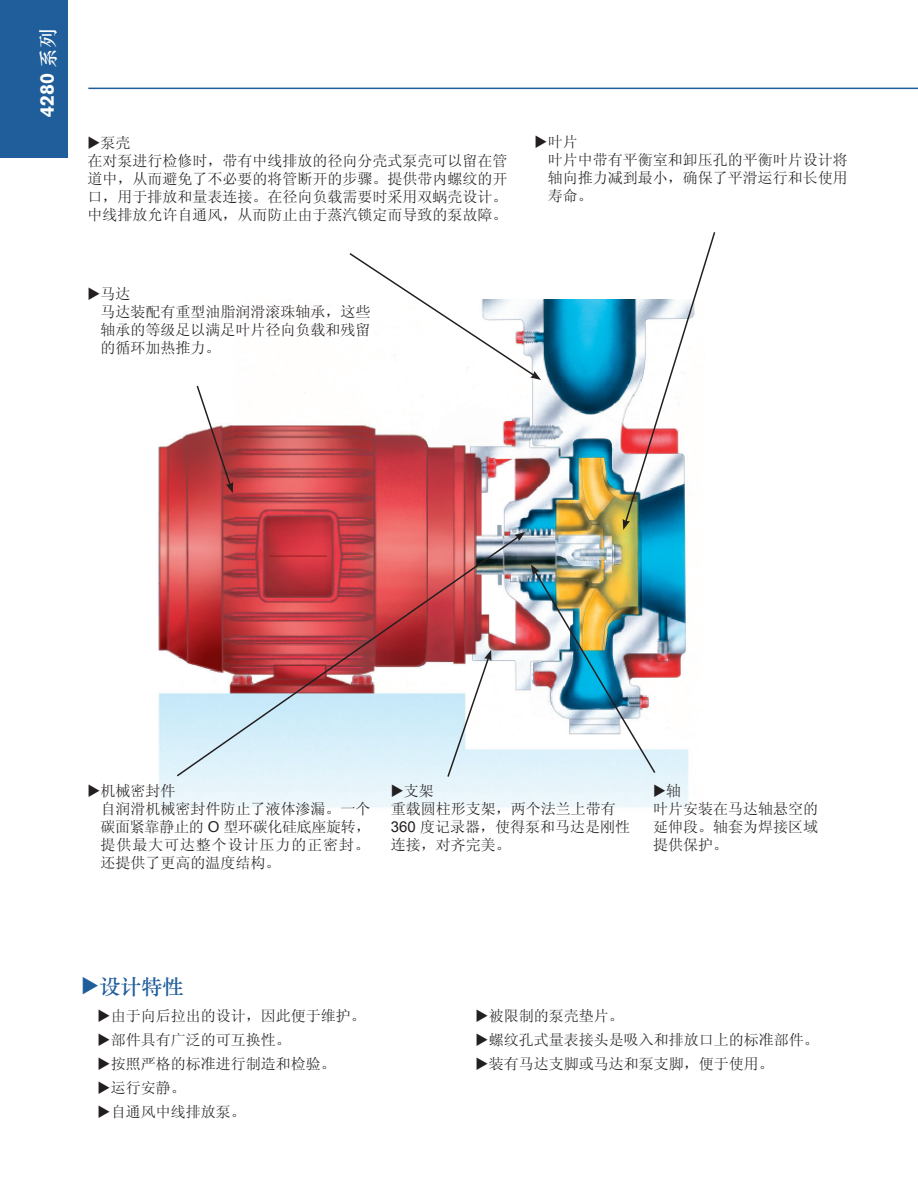
<style>
.page{position:relative;width:918px;height:1188px;background:#fff}
.page>*{position:absolute;margin:0;border:0;box-sizing:border-box;transform-origin:0 0}
.Heading{font:21px "ST Zhongsong";color:#1f5e9b}
.seriesTitle{font:700 19.5px "Akzidenz Grotesk BE";color:#fff}
.Heading-2{font:15px/18px "Sim Sun";color:#231f20}
.s1{font-family:"ST Zhongsong";font-weight:400}
.s2{font-family:"Arial"}
</style>
<div class="page">
<hr style="left:88px;top:88px;width:830px;height:1px;background:#1f5e9b">
<img style="left:158px;top:299px;width:531px;height:509px">
<svg style="left:195px;top:384px;width:38px;height:109px"></svg>
<svg style="left:348px;top:253px;width:193px;height:127px"></svg>
<svg style="left:623px;top:232px;width:93px;height:298px"></svg>
<svg style="left:175px;top:535px;width:346px;height:243px;background:#ca8d93"></svg>
<svg style="left:514px;top:532px;width:11px;height:9px"></svg>
<svg style="left:446px;top:650px;width:45px;height:128px"></svg>
<img style="left:531px;top:564px;width:126px;height:211px">
<div style="left:0;top:0;width:68px;height:157px;background:#1f5e9b"></div>
<p class="seriesTitle" style="left:36px;top:117px;width:90px;rotate:-90deg">4280 <span class="s1">系列</span></p>
<p class="Heading-2" style="left:87px;top:134px;width:421px">◆泵壳<br>在对泵进行检修时，带有中线排放的径向分壳式泵壳可以留在管道中，从而避免了不必要的将管断开的步骤。提供带内螺纹的开口，用于排放和量表连接。在径向负载需要时采用双蜗壳设计。中线排放允许自通风，从而防止由于蒸汽锁定而导致的泵故障。</p>
<p class="Heading-2" style="left:101px;top:285px;width:272px;text-indent:-13px">◆马达<br>马达装配有重型油脂润滑滚珠轴承，这些轴承的等级足以满足叶片径向负载和残留的循环加热推力。</p>
<p class="Heading-2" style="left:548px;top:133px;width:302px;text-indent:-13px">◆叶片<br>叶片中带有平衡室和卸压孔的平衡叶片设计将轴向推力减到最小，确保了平滑运行和长使用寿命。</p>
<p class="Heading-2" style="left:101px;top:782px;width:272px;text-indent:-13px">◆机械密封件<br>自润滑机械密封件防止了液体渗漏。一个碳面紧靠静止的 <span class="s2">O</span> 型环碳化硅底座旋转，提供最大可达整个设计压力的正密封。还提供了更高的温度结构。</p>
<p class="Heading-2" style="left:391px;top:782px;width:241px">◆支架<br>重载圆柱形支架，两个法兰上带有<br><span class="s2">360</span> 度记录器，使得泵和马达是刚性连接，对齐完美。</p>
<p class="Heading-2" style="left:653px;top:782px;width:166px">◆轴<br>叶片安装在马达轴悬空的延伸段。轴套为焊接区域提供保护。</p>
<p class="Heading" style="left:81px;top:972px;width:104px">◆设计特性</p>
<p class="Heading-2" style="left:98px;top:1007px;width:270px">◆由于向后拉出的设计，因此便于维护。</p>
<p class="Heading-2" style="left:98px;top:1031px;width:195px">◆部件具有广泛的可互换性。</p>
<p class="Heading-2" style="left:98px;top:1055px;width:240px">◆按照严格的标准进行制造和检验。</p>
<p class="Heading-2" style="left:98px;top:1079px;width:90px">◆运行安静。</p>
<p class="Heading-2" style="left:98px;top:1103px;width:150px">◆自通风中线排放泵。</p>
<p class="Heading-2" style="left:476px;top:1007px;width:150px">◆被限制的泵壳垫片。</p>
<p class="Heading-2" style="left:476px;top:1031px;width:345px">◆螺纹孔式量表接头是吸入和排放口上的标准部件。</p>
<p class="Heading-2" style="left:476px;top:1055px;width:300px">◆装有马达支脚或马达和泵支脚，便于使用。</p>
</div>
